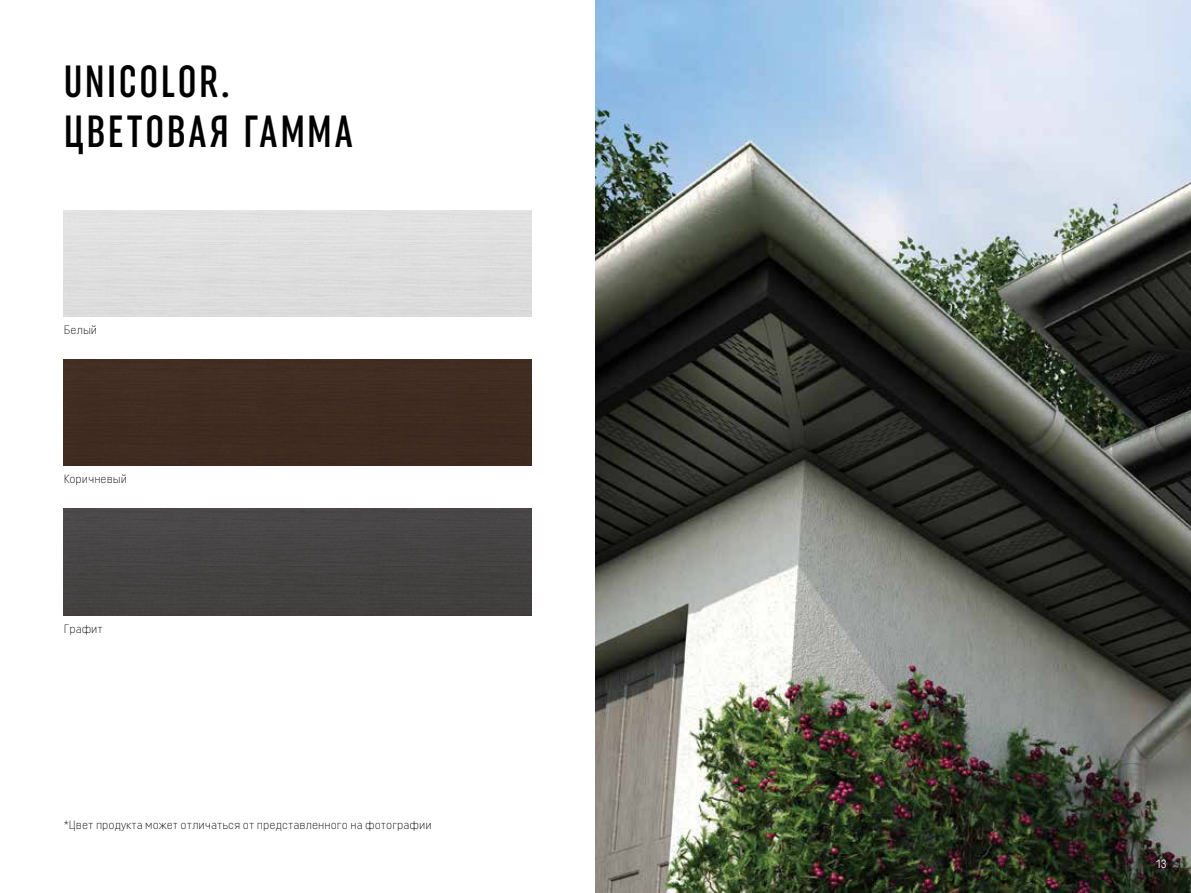
<style>
.page{position:relative;width:1191px;height:893px;background:#fff}
.page>*{position:absolute;margin:0;border:0;box-sizing:border-box;transform-origin:0 0}
.t1{font:500 45px/49.5px "Uniform Extra Cond";letter-spacing:.055em;color:#000}
.t2{font:300 12px "Uniform Condensed";color:#000}
.t3{font:12px "Uniform Condensed";color:#fff}
</style>
<div class="page">
<div style="left:64px;top:359px;width:467px;height:107px;background:#402c22"></div>
<div style="left:64px;top:509px;width:467px;height:106px;background:#454343"></div>
<img style="left:595px;top:0;width:596px;height:893px">
<h1 class="t1" style="left:64px;top:56px;width:290px">UNICOLOR.<br>ЦВЕТОВАЯ ГАММА</h1>
<p class="t2" style="left:64px;top:323px;width:35px">Белый</p>
<p class="t2" style="left:64px;top:472px;width:65px">Коричневый</p>
<p class="t2" style="left:64px;top:621px;width:40px">Графит</p>
<p class="t2" style="left:64px;top:818px;width:369px">*Цвет продукта может отличаться от представленного на фотографии</p>
<p class="t3" style="left:1156px;top:856px;width:12px">13</p>
</div>
